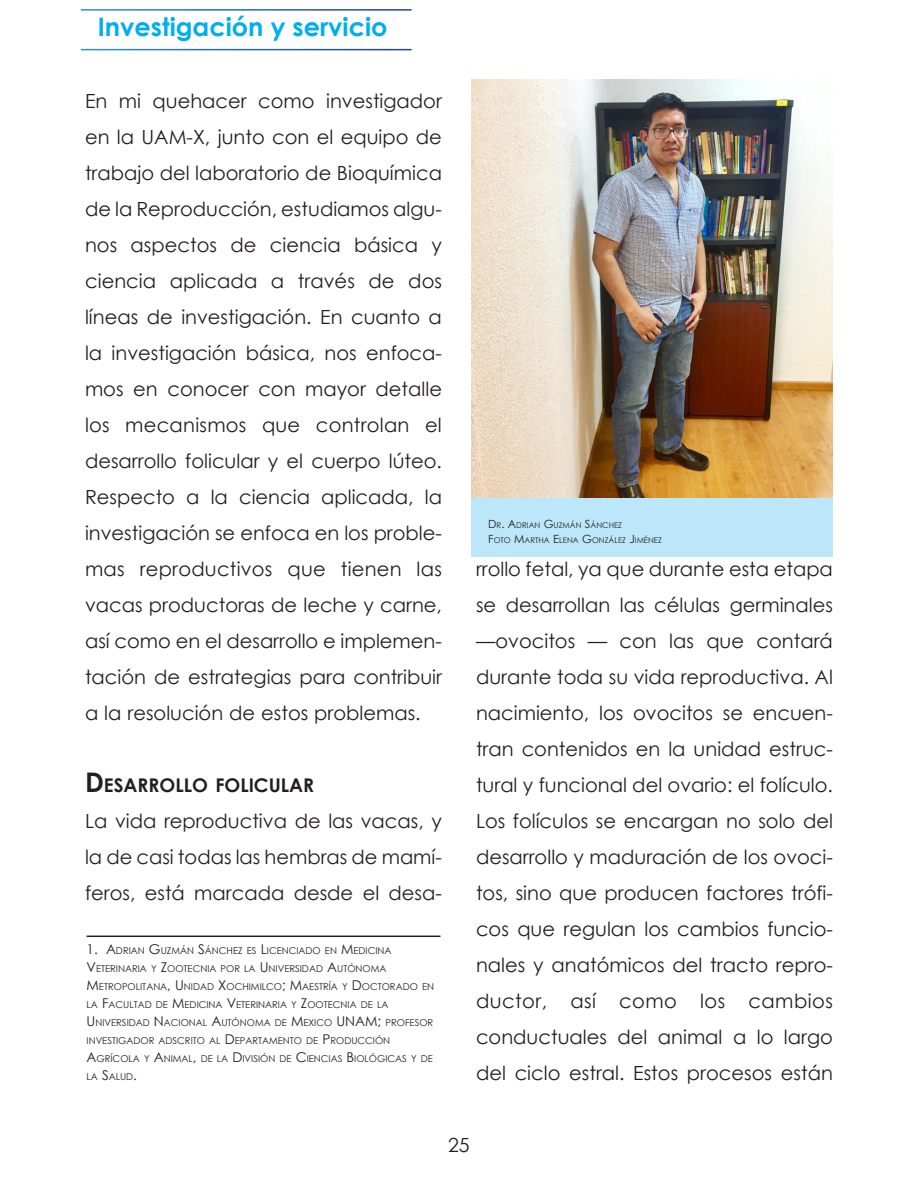
<style>
.page{position:relative;width:918px;height:1188px;background:#fff}
.page>*{position:absolute;margin:0;border:0;box-sizing:border-box;transform-origin:0 0}
.t1{font:700 25.5px "Century Gothic";color:#00aeef}
.cuerpoArticulos_sin{font:19.5px/36px "Century Gothic";color:#231f20;text-align:justify}
.subtitulo_ok{font:700 18.9px "Century Gothic";color:#231f20}
.pies_de_foto{font:9.45px/18px "Century Gothic";color:#231f20}
.pies_de_foto_2alinea{font:7.95px "Century Gothic";color:#231f20}
.s1{font-size:27px}
.s2{font-size:13.5px}
.s3{font-size:11.25px}
</style>
<div class="page">
<hr style="left:87px;top:936px;width:353px;height:1px;background:#231f20">
<img style="left:472px;top:79px;width:361px;height:419px">
<div style="left:472px;top:498px;width:361px;height:58px;background:#bce6fa"></div>
<h1 class="t1" style="left:98px;top:8px;width:291px">Investigación y servicio</h1>
<p class="cuerpoArticulos_sin" style="left:85px;top:83px;width:359px">En mi quehacer como investigador en la UAM-X, junto con el equipo de trabajo del laboratorio de Bioquímica de la Reproducción, estudiamos algu&shy;nos aspectos de ciencia básica y ciencia aplicada a través de dos líneas de investigación. En cuanto a la investigación básica, nos enfoca&shy;mos en conocer con mayor detalle los mecanismos que controlan el desarrollo folicular y el cuerpo lúteo.<br>Respecto a la ciencia aplicada, la investigación se enfoca en los proble&shy;mas reproductivos que tienen las vacas productoras de leche y carne, así como en el desarrollo e implemen&shy;tación de estrategias para contribuir a la resolución de estos problemas.</p>
<p class="subtitulo_ok" style="left:85px;top:771px;width:231px"><span class="s1">D</span> ESARROLLO FOLICULAR</p>
<p class="cuerpoArticulos_sin" style="left:85px;top:803px;width:358px">La vida reproductiva de las vacas, y la de casi todas las hembras de mamí&shy;feros, está marcada desde el desa-</p>
<p class="pies_de_foto" style="left:87px;top:942px;width:349px"><span class="s2">1. A</span>DRIAN <span class="s2">G</span>UZMÁN <span class="s2">S</span>ÁNCHEZ ES <span class="s2">L</span>ICENCIADO EN <span class="s2">M</span> EDICINA <span class="s2">V</span>ETERINARIA Y <span class="s2">Z</span>OOTECNIA POR LA <span class="s2">U</span> NIVERSIDAD <span class="s2">A</span>UTÓNOMA<br><span class="s2">M</span> ETROPOLITANA<span class="s2">, U</span> NIDAD <span class="s2">X</span>OCHIMILCO<span class="s2">; M</span>AESTRÍA Y <span class="s2">D</span>OCTORADO EN LA <span class="s2">F</span>ACULTAD DE <span class="s2">M</span> EDICINA <span class="s2">V</span>ETERINARIA Y <span class="s2">Z</span>OOTECNIA DE LA<br><span class="s2">U</span> NIVERSIDAD <span class="s2">N</span>ACIONAL <span class="s2">A</span>UTÓNOMA DE <span class="s2">M</span> EXICO <span class="s2">UNAM</span></p>
<p class="pies_de_foto" style="left:87px;top:1014px;width:348px;text-indent:291px"><span class="s2">;</span> PROFESOR INVESTIGADOR ADSCRITO AL <span class="s2">D</span>EPARTAMENTO DE <span class="s2">P</span> RODUCCIÓN <span class="s2">A</span>GRÍCOLA Y <span class="s2">A</span>NIMAL<span class="s2">,</span> DE LA <span class="s2">D</span>IVISIÓN DE <span class="s2">C</span>IENCIAS <span class="s2">B</span>IOLÓGICAS Y DE LA <span class="s2">S</span>ALUD<span class="s2">.</span></p>
<p class="pies_de_foto_2alinea" style="left:488px;top:519px;width:135px"><span class="s3">D</span>R<span class="s3">. A</span>DRIAN <span class="s3">G</span>UZMÁN <span class="s3">S</span>ÁNCHEZ</p>
<p class="pies_de_foto_2alinea" style="left:488px;top:534px;width:175px"><span class="s3">F</span>OTO <span class="s3">M</span>ARTHA <span class="s3">E</span>LENA <span class="s3">G</span>ONZÁLEZ <span class="s3">J</span> IMÉNEZ</p>
<p class="cuerpoArticulos_sin" style="left:476px;top:551px;width:359px">rrollo fetal, ya que durante esta etapa se desarrollan las células germinales —ovocitos — con las que contará durante toda su vida reproductiva. Al nacimiento, los ovocitos se encuen&shy;tran contenidos en la unidad estruc&shy;tural y funcional del ovario: el folículo.<br>Los folículos se encargan no solo del desarrollo y maduración de los ovoci&shy;tos, sino que producen factores trófi&shy;cos que regulan los cambios funcio&shy;nales y anatómicos del tracto repro&shy;ductor, así como los cambios conductuales del animal a lo largo del ciclo estral. Estos procesos están</p>
<p class="cuerpoArticulos_sin" style="left:448px;top:1127px;width:23px">25</p>
</div>
